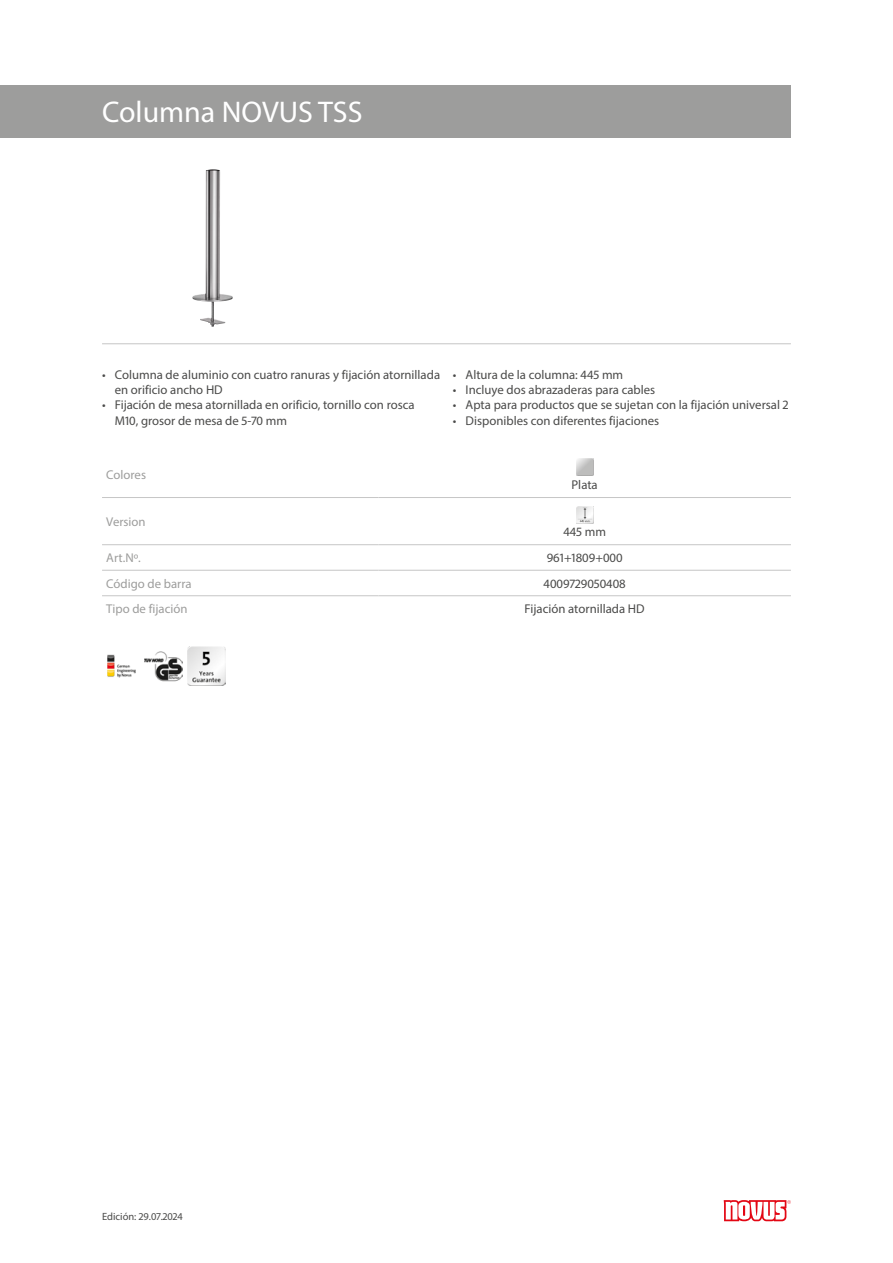
<style>
.page{position:relative;width:893px;height:1263px;background:#fff}
.page>*{position:absolute;margin:0;border:0;box-sizing:border-box;transform-origin:0 0}
.Produktname{font:30px "Myriad Pro";color:#fff}
.Produkttabelle_Zentr{font:12.75px/15.3px "Myriad Pro";color:#4a4a49}
.Produkttabelle_Links{font:12.75px "Myriad Pro";color:#9d9d9c}
.Farbildtext{font:12.75px "Myriad Pro";color:#4a4a49}
.t1{font:10.5px "Myriad Pro";color:#4a4a49}
</style>
<div class="page">
<img style="left:192px;top:169px;width:21px;height:149px">
<hr style="left:102px;top:343px;width:689px;height:1px;background:#c6c6c6">
<img style="left:107px;top:654px;width:29px;height:24px">
<img style="left:145px;top:651px;width:38px;height:31px">
<img style="left:187px;top:647px;width:38px;height:38px">
<svg style="left:724px;top:1200px;width:67px;height:21px"></svg>
<div style="left:0;top:85px;width:791px;height:53px;background:#9d9d9c"></div>
<hr style="left:102px;top:497px;width:276px;height:1px;background:#c6c6c6">
<hr style="left:378px;top:497px;width:413px;height:1px;background:#c6c6c6">
<hr style="left:102px;top:544px;width:276px;height:1px;background:#c6c6c6">
<hr style="left:378px;top:544px;width:413px;height:1px;background:#c6c6c6">
<hr style="left:102px;top:570px;width:276px;height:1px;background:#c6c6c6">
<hr style="left:378px;top:570px;width:413px;height:1px;background:#c6c6c6">
<hr style="left:102px;top:595px;width:276px;height:1px;background:#c6c6c6">
<hr style="left:378px;top:595px;width:413px;height:1px;background:#c6c6c6">
<img style="left:576px;top:459px;width:17px;height:17px">
<img style="left:576px;top:506px;width:17px;height:17px">
<p class="Produktname" style="left:102px;top:94px;width:262px">Columna NOVUS TSS</p>
<p class="Produkttabelle_Zentr" style="left:115px;top:367px;width:327px;text-indent:-13px">• Columna de aluminio con cuatro ranuras y fijación atornillada en orificio ancho HD</p>
<p class="Produkttabelle_Zentr" style="left:115px;top:397px;width:301px;text-indent:-13px">• Fijación de mesa atornillada en orificio, tornillo con rosca<br>M10, grosor de mesa de 5-70 mm</p>
<p class="Produkttabelle_Zentr" style="left:453px;top:367px;width:172px">• Altura de la columna: 445 mm</p>
<p class="Produkttabelle_Zentr" style="left:453px;top:382px;width:204px">• Incluye dos abrazaderas para cables</p>
<p class="Produkttabelle_Zentr" style="left:453px;top:397px;width:337px">• Apta para productos que se sujetan con la fijación universal 2</p>
<p class="Produkttabelle_Zentr" style="left:453px;top:413px;width:208px">• Disponibles con diferentes fijaciones</p>
<p class="Produkttabelle_Links" style="left:106px;top:467px;width:41px">Colores</p>
<p class="Produkttabelle_Links" style="left:106px;top:514px;width:41px">Version</p>
<p class="Farbildtext" style="left:572px;top:477px;width:28px">Plata</p>
<p class="Farbildtext" style="left:563px;top:524px;width:44px">445 mm</p>
<p class="Produkttabelle_Links" style="left:106px;top:550px;width:36px">Art.Nº.</p>
<p class="Produkttabelle_Zentr" style="left:547px;top:550px;width:77px">961+1809+000</p>
<p class="Produkttabelle_Links" style="left:106px;top:576px;width:87px">Código de barra</p>
<p class="Produkttabelle_Zentr" style="left:544px;top:576px;width:84px">4009729050408</p>
<p class="Produkttabelle_Links" style="left:106px;top:601px;width:83px">Tipo de fijación</p>
<p class="Produkttabelle_Zentr" style="left:525px;top:601px;width:122px">Fijación atornillada HD</p>
<p class="t1" style="left:102px;top:1210px;width:82px">Edición: 29.07.2024</p>
</div>
